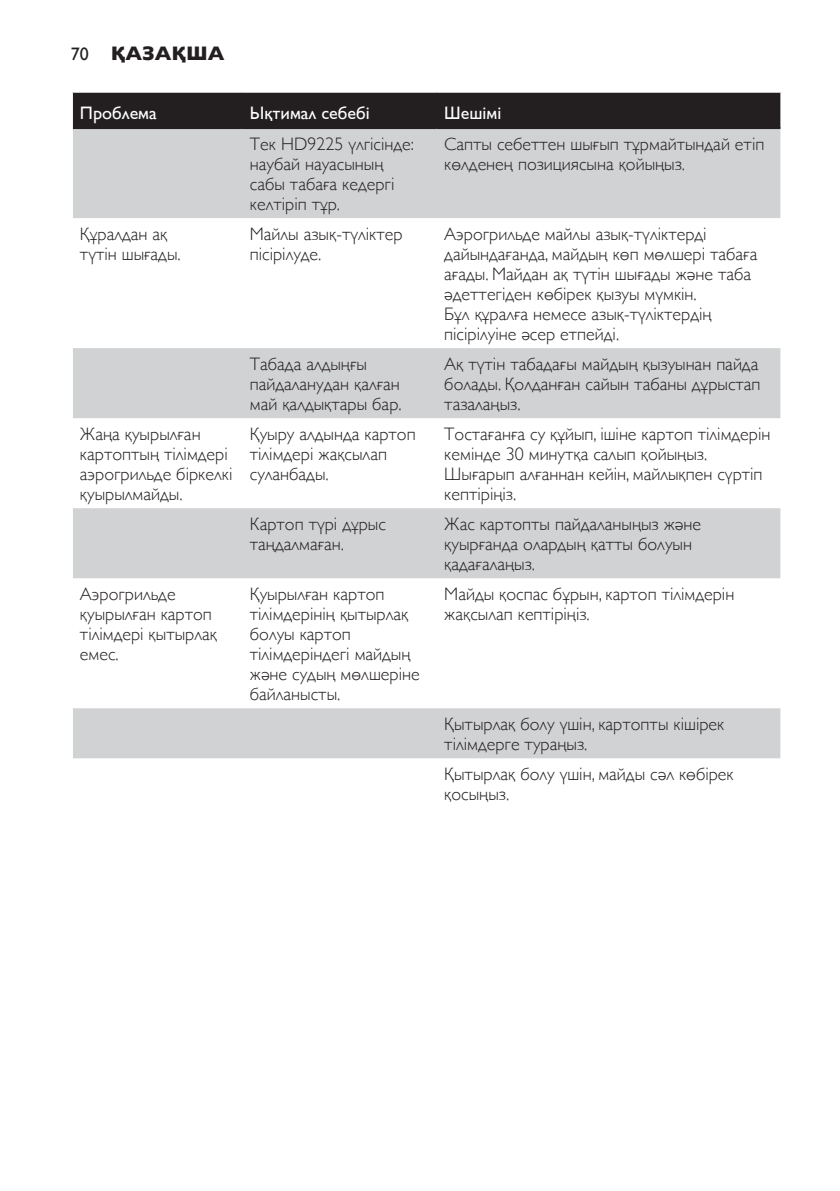
<style>
.page{position:relative;width:840px;height:1191px;background:#fff}
.page>*{position:absolute;margin:0;border:0;box-sizing:border-box;transform-origin:0 0}
.t1{font:700 20px "Gill Sans";color:#231f20}
.t2{font:300 18px/20px "Gill Sans";color:#231f20}
.t3{font:18px "Gill Sans";color:#fff}
.s1{font-family:"Gill Sans Alt One WGL";font-weight:400;font-size:18px}
</style>
<div class="page">
<div style="left:73px;top:93px;width:707px;height:34px;background:#231f20"></div>
<svg style="left:73px;top:129px;width:707px;height:629px"></svg>
<hr style="left:73px;top:127px;width:169px;height:2px;background:#231f20">
<hr style="left:242px;top:127px;width:194px;height:2px;background:#231f20">
<hr style="left:436px;top:127px;width:344px;height:2px;background:#231f20">
<p class="t1" style="left:71px;top:42px;width:155px"><span class="s1">70</span> Қазақша</p>
<p class="t3" style="left:80px;top:102px;width:78px">Проблема</p>
<p class="t3" style="left:250px;top:102px;width:121px">Ықтимал себебі</p>
<p class="t3" style="left:444px;top:102px;width:58px">Шешімі</p>
<p class="t2" style="left:250px;top:134px;width:165px">Тек HD9225 үлгісінде: наубай науасының сабы табаға кедергі келтіріп тұр.</p>
<p class="t2" style="left:444px;top:134px;width:321px">Сапты себеттен шығып тұрмайтындай етіп көлденең позициясына қойыңыз.</p>
<p class="t2" style="left:80px;top:224px;width:102px">Құралдан ақ түтін шығады.</p>
<p class="t2" style="left:250px;top:224px;width:154px">Майлы азық-түліктер пісірілуде.</p>
<p class="t2" style="left:444px;top:224px;width:314px">Аэрогрильде майлы азық-түліктерді дайындағанда, майдың көп мөлшері табаға ағады. Майдан ақ түтін шығады және таба әдеттегіден көбірек қызуы мүмкін.<br>Бұл құралға немесе азық-түліктердің пісірілуіне әсер етпейді.</p>
<p class="t2" style="left:250px;top:354px;width:153px">Табада алдыңғы пайдаланудан қалған май қалдықтары бар.</p>
<p class="t2" style="left:444px;top:354px;width:317px">Ақ түтін табадағы майдың қызуынан пайда болады. Қолданған сайын табаны дұрыстап тазалаңыз.</p>
<p class="t2" style="left:80px;top:424px;width:154px">Жаңа қуырылған картоптың тілімдері аэрогрильде біркелкі қуырылмайды.</p>
<p class="t2" style="left:250px;top:424px;width:167px">Қуыру алдында картоп тілімдері жақсылап суланбады.</p>
<p class="t2" style="left:444px;top:424px;width:327px">Тостағанға су құйып, ішіне картоп тілімдерін кемінде 30 минутқа салып қойыңыз.<br>Шығарып алғаннан кейін, майлықпен сүртіп кептіріңіз.</p>
<p class="t2" style="left:250px;top:514px;width:138px">Картоп түрі дұрыс таңдалмаған.</p>
<p class="t2" style="left:444px;top:514px;width:258px">Жас картопты пайдаланыңыз және қуырғанда олардың қатты болуын қадағалаңыз.</p>
<p class="t2" style="left:80px;top:584px;width:138px">Аэрогрильде қуырылған картоп тілімдері қытырлақ емес.</p>
<p class="t2" style="left:250px;top:584px;width:171px">Қуырылған картоп тілімдерінің қытырлақ болуы картоп тілімдеріндегі майдың және судың мөлшеріне байланысты.</p>
<p class="t2" style="left:444px;top:584px;width:291px">Майды қоспас бұрын, картоп тілімдерін жақсылап кептіріңіз.</p>
<p class="t2" style="left:444px;top:714px;width:281px">Қытырлақ болу үшін, картопты кішірек тілімдерге тураңыз.</p>
<p class="t2" style="left:444px;top:764px;width:291px">Қытырлақ болу үшін, майды сәл көбірек қосыңыз.</p>
</div>
